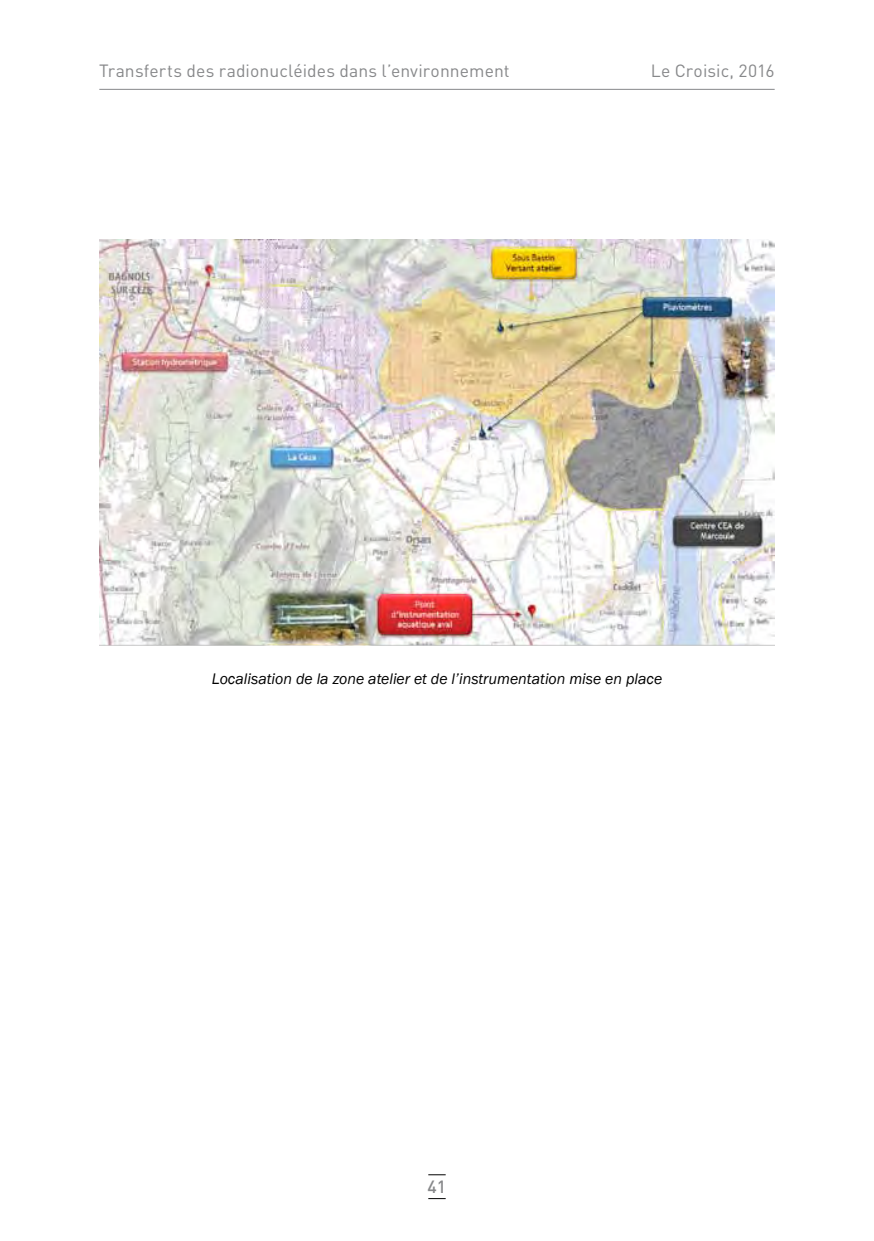
<style>
.page{position:relative;width:874px;height:1241px;background:#fff}
.page>*{position:absolute;margin:0;border:0;box-sizing:border-box;transform-origin:0 0}
.t1{font:17.5px "DIN";letter-spacing:.005em;color:#87888a}
.t2{font:500 17.5px "DIN";color:#87888a}
.t3{font:italic 15.75px "Franklin Gothic";color:#000}
</style>
<div class="page">
<svg style="left:428px;top:1174px;width:17px;height:1px"></svg>
<hr style="left:99px;top:89px;width:675px;height:1px;background:#87888a">
<img style="left:99px;top:239px;width:675px;height:407px">
<p class="t1" style="left:99px;top:60px;width:412px">Transferts des radionucléides dans l’environnement</p>
<p class="t1" style="left:650px;top:60px;width:125px">Le Croisic, 2016</p>
<p class="t3" style="left:212px;top:668px;width:452px">Localisation de la zone atelier et de l’instrumentation mise en place</p>
<p class="t2" style="left:427px;top:1174px;width:20px">41</p>
</div>
